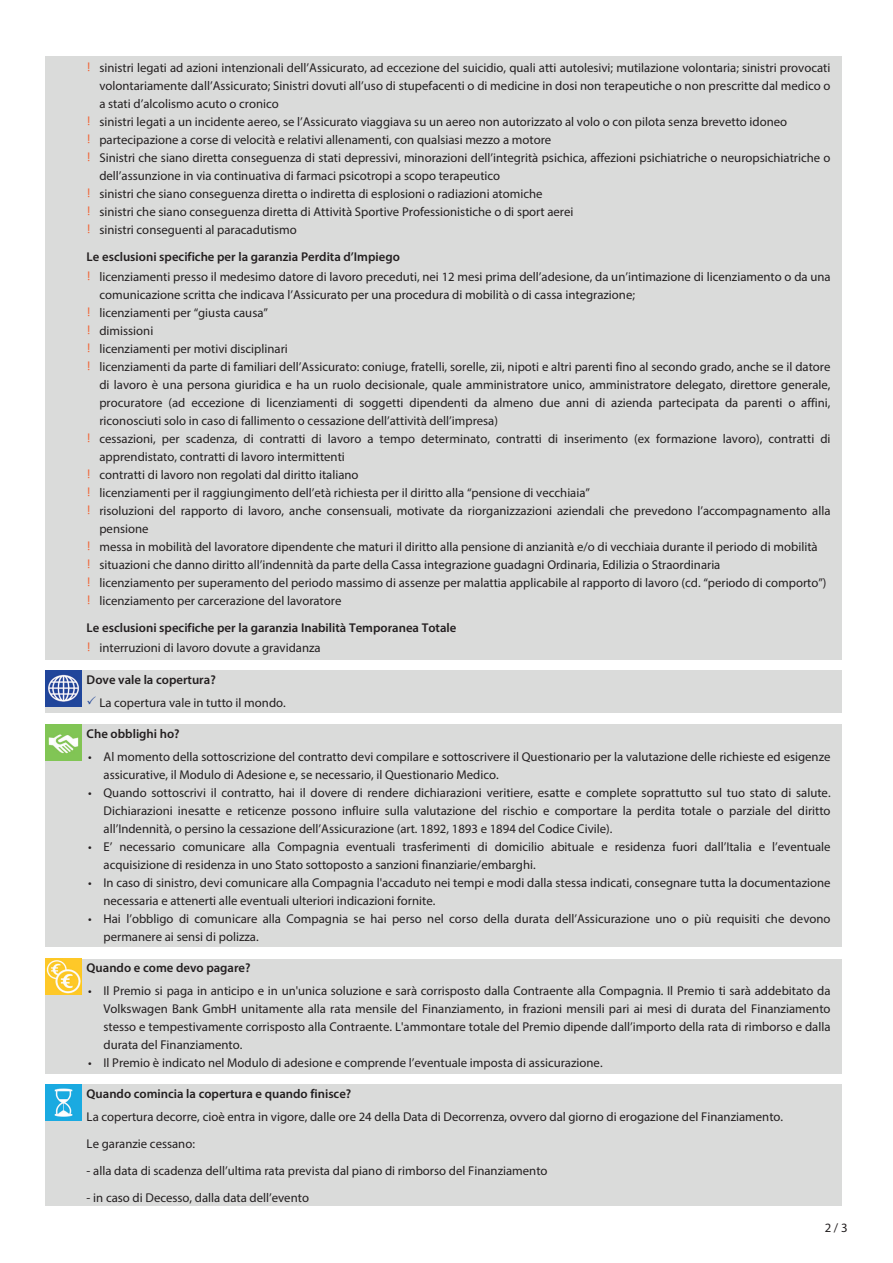
<style>
.page{position:relative;width:893px;height:1263px;background:#fff}
.page>*{position:absolute;margin:0;border:0;box-sizing:border-box;transform-origin:0 0}
.t1{font:12.75px/18px "Myriad Pro";color:#231f20}
.t2{font:600 12.75px/20.1px "Myriad Pro";color:#231f20}
.t3{font:12.75px "Calibri";color:#f16334}
.s1{font-family:"Calibri";color:#f16334}
.s2{font-family:"Calibri";font-weight:400;color:#f16334}
.s3{font-weight:400}
</style>
<div class="page">
<div style="left:45px;top:56px;width:797px;height:603px;background:#dadbda"></div>
<div style="left:45px;top:670px;width:797px;height:43px;background:#dadbda"></div>
<img style="left:45px;top:671px;width:36px;height:35px">
<div style="left:45px;top:724px;width:797px;height:223px;background:#dadbda"></div>
<img style="left:45px;top:725px;width:36px;height:35px">
<div style="left:45px;top:959px;width:797px;height:114px;background:#dadbda"></div>
<img style="left:45px;top:959px;width:36px;height:36px">
<div style="left:45px;top:1085px;width:797px;height:121px;background:#dadbda"></div>
<img style="left:45px;top:1085px;width:36px;height:36px">
<p class="t3" style="left:87px;top:58px;width:6px">!</p>
<p class="t1" style="left:99px;top:58px;width:733px;text-align:justify">sinistri legati ad azioni intenzionali dell’Assicurato, ad eccezione del suicidio, quali atti autolesivi; mutilazione volontaria; sinistri provocati volontariamente dall’Assicurato; Sinistri dovuti all’uso di stupefacenti o di medicine in dosi non terapeutiche o non prescritte dal medico o a stati d’alcolismo acuto o cronico</p>
<p class="t1" style="left:87px;top:113px;width:702px"><span class="s1">!</span> sinistri legati a un incidente aereo, se l’Assicurato viaggiava su un aereo non autorizzato al volo o con pilota senza brevetto idoneo <span class="s1">!</span> partecipazione a corse di velocità e relativi allenamenti, con qualsiasi mezzo a motore</p>
<p class="t1" style="left:99px;top:148px;width:733px">Sinistri che siano diretta conseguenza di stati depressivi, minorazioni dell’integrità psichica, affezioni psichiatriche o neuropsichiatriche o dell’assunzione in via continuativa di farmaci psicotropi a scopo terapeutico</p>
<p class="t3" style="left:87px;top:148px;width:6px">!</p>
<p class="t1" style="left:87px;top:184px;width:488px"><span class="s1">!</span> sinistri che siano conseguenza diretta o indiretta di esplosioni o radiazioni atomiche<br><span class="s1">!</span> sinistri che siano conseguenza diretta di Attività Sportive Professionistiche o di sport aerei <span class="s1">!</span> sinistri conseguenti al paracadutismo</p>
<p class="t2" style="left:87px;top:246px;width:315px">Le esclusioni specifiche per la garanzia Perdita d’Impiego</p>
<p class="t1" style="left:99px;top:268px;width:733px">licenziamenti presso il medesimo datore di lavoro preceduti, nei 12 mesi prima dell’adesione, da un’intimazione di licenziamento o da una comunicazione scritta che indicava l’Assicurato per una procedura di mobilità o di cassa integrazione;</p>
<p class="t3" style="left:87px;top:267px;width:6px">!</p>
<p class="t1" style="left:87px;top:304px;width:183px"><span class="s1">!</span> licenziamenti per “giusta causa”</p>
<p class="t1" style="left:87px;top:322px;width:68px"><span class="s1">!</span> dimissioni</p>
<p class="t1" style="left:87px;top:340px;width:203px"><span class="s1">!</span> licenziamenti per motivi disciplinari</p>
<p class="t1" style="left:99px;top:358px;width:732px">licenziamenti da parte di familiari dell’Assicurato: coniuge, fratelli, sorelle, zii, nipoti e altri parenti fino al secondo grado, anche se il datore</p>
<p class="t1" style="left:99px;top:376px;width:733px">di lavoro è una persona giuridica e ha un ruolo decisionale, quale amministratore unico, amministratore delegato, direttore generale,</p>
<p class="t1" style="left:99px;top:394px;width:733px">procuratore (ad eccezione di licenziamenti di soggetti dipendenti da almeno due anni di azienda partecipata da parenti o affini,</p>
<p class="t1" style="left:99px;top:412px;width:400px">riconosciuti solo in caso di fallimento o cessazione dell’attività dell’impresa)</p>
<p class="t3" style="left:87px;top:357px;width:6px">!</p>
<p class="t3" style="left:87px;top:429px;width:6px">!</p>
<p class="t1" style="left:87px;top:466px;width:273px"><span class="s1">!</span> contratti di lavoro non regolati dal diritto italiano</p>
<p class="t1" style="left:87px;top:484px;width:505px"><span class="s1">!</span> licenziamenti per il raggiungimento dell’età richiesta per il diritto alla “pensione di vecchiaia”</p>
<p class="t1" style="left:99px;top:502px;width:733px">risoluzioni del rapporto di lavoro, anche consensuali, motivate da riorganizzazioni aziendali che prevedono l’accompagnamento alla</p>
<p class="t1" style="left:99px;top:520px;width:51px">pensione</p>
<p class="t1" style="left:99px;top:430px;width:733px">cessazioni, per scadenza, di contratti di lavoro a tempo determinato, contratti di inserimento (ex formazione lavoro), contratti di apprendistato, contratti di lavoro intermittenti</p>
<p class="t3" style="left:87px;top:501px;width:6px">!</p>
<p class="t1" style="left:87px;top:538px;width:741px"><span class="s1">!</span> messa in mobilità del lavoratore dipendente che maturi il diritto alla pensione di anzianità e/o di vecchiaia durante il periodo di mobilità<br><span class="s1">!</span> situazioni che danno diritto all’indennità da parte della Cassa integrazione guadagni Ordinaria, Edilizia o Straordinaria<br><span class="s1">!</span> licenziamento per superamento del periodo massimo di assenze per malattia applicabile al rapporto di lavoro (cd. “periodo di comporto”) <span class="s1">!</span> licenziamento per carcerazione del lavoratore</p>
<p class="t2" style="left:87px;top:618px;width:371px">Le esclusioni specifiche per la garanzia Inabilità Temporanea Totale <span class="s2">!</span> <span class="s3">interruzioni di lavoro dovute a gravidanza</span></p>
<p class="t2" style="left:87px;top:669px;width:131px">Dove vale la copertura?</p>
<p class="t1" style="left:99px;top:693px;width:188px">La copertura vale in tutto il mondo.</p>
<p class="t2" style="left:87px;top:723px;width:95px">Che obblighi ho?</p>
<p class="t1" style="left:104px;top:747px;width:728px">Al momento della sottoscrizione del contratto devi compilare e sottoscrivere il Questionario per la valutazione delle richieste ed esigenze assicurative, il Modulo di Adesione e, se necessario, il Questionario Medico.</p>
<p class="t1" style="left:88px;top:747px;width:5px">•</p>
<p class="t1" style="left:88px;top:783px;width:5px">•</p>
<p class="t1" style="left:104px;top:783px;width:729px;text-align:justify">Quando sottoscrivi il contratto, hai il dovere di rendere dichiarazioni veritiere, esatte e complete soprattutto sul tuo stato di salute.<br>Dichiarazioni inesatte e reticenze possono influire sulla valutazione del rischio e comportare la perdita totale o parziale del diritto all’Indennità, o persino la cessazione dell’Assicurazione (art. 1892, 1893 e 1894 del Codice Civile).</p>
<p class="t1" style="left:88px;top:837px;width:5px">•</p>
<p class="t1" style="left:104px;top:837px;width:729px">E’ necessario comunicare alla Compagnia eventuali trasferimenti di domicilio abituale e residenza fuori dall’Italia e l’eventuale acquisizione di residenza in uno Stato sottoposto a sanzioni finanziarie/embarghi.</p>
<p class="t1" style="left:88px;top:873px;width:5px">•</p>
<p class="t1" style="left:104px;top:873px;width:728px">In caso di sinistro, devi comunicare alla Compagnia l'accaduto nei tempi e modi dalla stessa indicati, consegnare tutta la documentazione necessaria e attenerti alle eventuali ulteriori indicazioni fornite.</p>
<p class="t1" style="left:88px;top:909px;width:5px">•</p>
<p class="t1" style="left:104px;top:909px;width:728px">Hai l’obbligo di comunicare alla Compagnia se hai perso nel corso della durata dell’Assicurazione uno o più requisiti che devono permanere ai sensi di polizza.</p>
<p class="t2" style="left:87px;top:957px;width:165px">Quando e come devo pagare?</p>
<p class="t1" style="left:104px;top:981px;width:729px;text-align:justify">Il Premio si paga in anticipo e in un'unica soluzione e sarà corrisposto dalla Contraente alla Compagnia. Il Premio ti sarà addebitato da Volkswagen Bank GmbH unitamente alla rata mensile del Finanziamento, in frazioni mensili pari ai mesi di durata del Finanziamento stesso e tempestivamente corrisposto alla Contraente. L'ammontare totale del Premio dipende dall’importo della rata di rimborso e dalla durata del Finanziamento.</p>
<p class="t1" style="left:88px;top:981px;width:5px">•</p>
<p class="t1" style="left:88px;top:1053px;width:516px">• Il Premio è indicato nel Modulo di adesione e comprende l’eventuale imposta di assicurazione.</p>
<p class="t2" style="left:87px;top:1083px;width:266px">Quando comincia la copertura e quando finisce?</p>
<p class="t1" style="left:87px;top:1102px;width:698px;line-height:27px">La copertura decorre, cioè entra in vigore, dalle ore 24 della Data di Decorrenza, ovvero dal giorno di erogazione del Finanziamento.<br>Le garanzie cessano:</p>
<p class="t1" style="left:87px;top:1161px;width:462px">- alla data di scadenza dell’ultima rata prevista dal piano di rimborso del Finanziamento</p>
<p class="t1" style="left:87px;top:1188px;width:224px">- in caso di Decesso, dalla data dell’evento</p>
<p class="t1" style="left:825px;top:1218px;width:24px">2 / 3</p>
</div>
